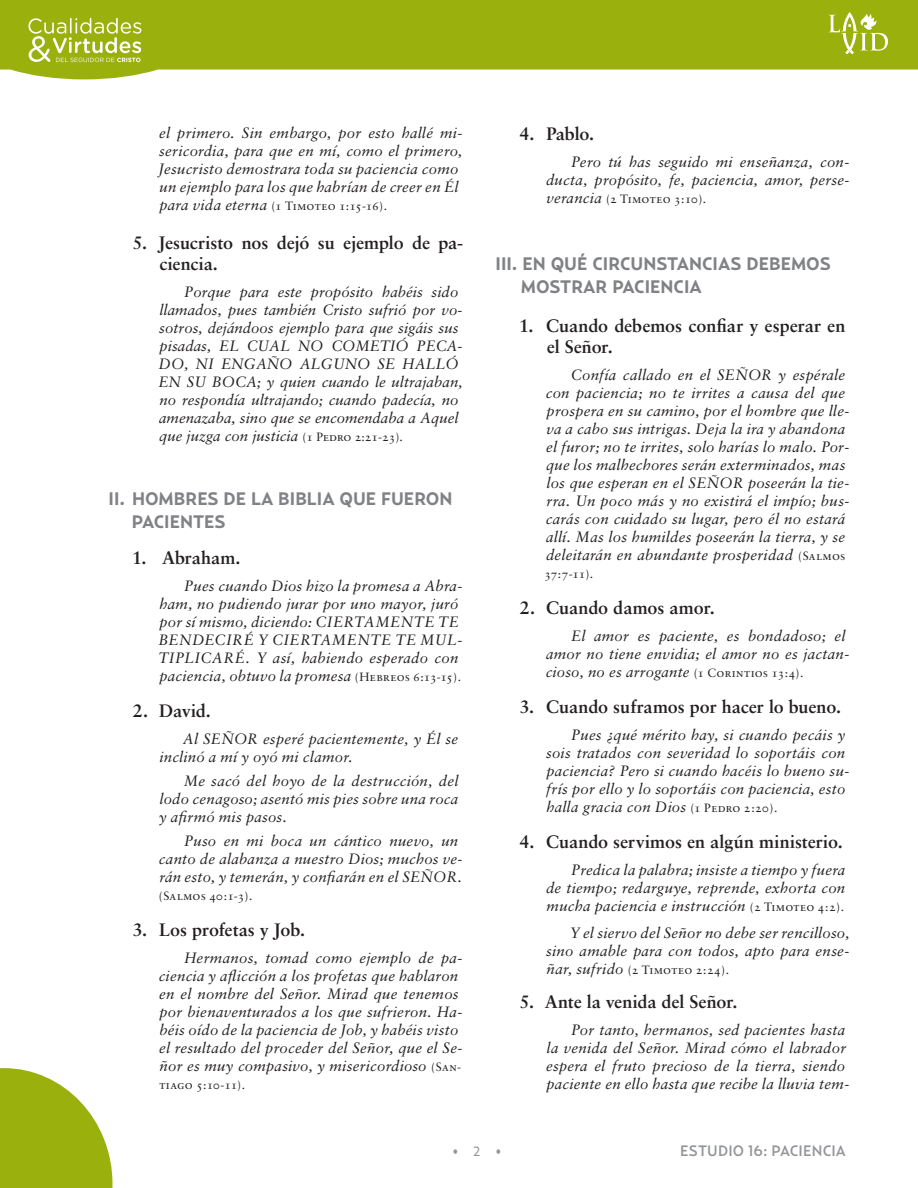
<style>
.page{position:relative;width:918px;height:1188px;background:#fff}
.page>*{position:absolute;margin:0;border:0;box-sizing:border-box;transform-origin:0 0}
.t1{font:700 18px/21px "Sabon";color:#231f20}
._4__Estudio_Tema{font:700 18px/22.5px "Relay";color:#808285}
._5__Estudio_Texto{font:italic 15px/18px "Sabon";letter-spacing:.01em;color:#231f20}
.t2{font:500 15px "Relay";letter-spacing:.01em;color:#939598}
.Folios{font:13.5px "Relay";color:#939598}
._5__Estudio_Texto-2{font:12px "Sabon Roman SC";letter-spacing:.02em;color:#231f20}
.s1{font-family:"Sabon";font-style:italic;font-size:15px}
.s2{font-family:"Sabon Roman SC";font-style:normal;font-size:12px}
</style>
<div class="page">
<svg style="left:0;top:0;width:918px;height:79px;background:#a5b929"></svg>
<svg style="left:28px;top:18px;width:113px;height:44px;background:#b2c44a"></svg>
<svg style="left:829px;top:12px;width:59px;height:42px"></svg>
<svg style="left:0;top:1068px;width:113px;height:120px"></svg>
<p class="_5__Estudio_Texto" style="left:159px;top:123px;width:305px">el primero. Sin embargo, por esto hallé mi&shy;sericordia, para que en mí, como el primero, Jesucristo demostrara toda su paciencia como un ejemplo para los que habrían de creer en Él</p>
<p class="_5__Estudio_Texto-2" style="left:160px;top:198px;width:229px"><span class="s1">para vida eterna</span> (1 Timoteo 1:15-16).</p>
<p class="t1" style="left:160px;top:231px;width:305px;text-indent:-27px">5. Jesucristo nos dejó su ejemplo de pa&shy;ciencia.</p>
<p class="_5__Estudio_Texto" style="left:159px;top:282px;width:305px;text-indent:26px">Porque para este propósito habéis sido llamados, pues también Cristo sufrió por vo&shy;sotros, dejándoos ejemplo para que sigáis sus pisadas, EL CUAL NO COMETIÓ PECA-DO, NI ENGAÑO ALGUNO SE HALLÓ EN SU BOCA; y quien cuando le ultrajaban, no respondía ultrajando; cuando padecía, no amenazaba, sino que se encomendaba a Aquel que juzga con justicia <span class="s2">(1 Pedro 2:21-23).</span></p>
<p class="_4__Estudio_Tema" style="left:132px;top:487px;width:322px;text-indent:-23px">II. HOMBRES DE LA BIBLIA QUE FUERON<br>PACIENTES</p>
<p class="t1" style="left:132px;top:546px;width:110px">1. Abraham.</p>
<p class="_5__Estudio_Texto" style="left:158px;top:576px;width:306px;text-indent:26px">Pues cuando Dios hizo la promesa a Abra&shy;ham, no pudiendo jurar por uno mayor, juró por sí mismo, diciendo: CIERTAMENTE TE BENDECIRÉ Y CIERTAMENTE TE MUL-TIPLICARÉ. Y así, habiendo esperado con paciencia, obtuvo la promesa <span class="s2">(Hebreos 6:13-15).</span></p>
<p class="t1" style="left:133px;top:699px;width:79px">2. David.</p>
<p class="_5__Estudio_Texto" style="left:159px;top:729px;width:300px;text-indent:24px">Al SEÑOR esperé pacientemente, y Él se inclinó a mí y oyó mi clamor.</p>
<p class="_5__Estudio_Texto" style="left:159px;top:771px;width:301px;text-align:justify;text-indent:25px">Me sacó del hoyo de la destrucción, del lodo cenagoso; asentó mis pies sobre una roca y afirmó mis pasos.</p>
<p class="_5__Estudio_Texto" style="left:159px;top:831px;width:305px;text-indent:25px">Puso en mi boca un cántico nuevo, un canto de alabanza a nuestro Dios; muchos ve&shy;rán esto, y temerán, y confiarán en el SEÑOR.</p>
<p class="_5__Estudio_Texto-2" style="left:159px;top:888px;width:95px">(Salmos 40:1-3).</p>
<p class="t1" style="left:133px;top:918px;width:174px">3. Los profetas y Job.</p>
<p class="_5__Estudio_Texto" style="left:159px;top:948px;width:305px;text-indent:25px">Hermanos, tomad como ejemplo de pa&shy;ciencia y aflicción a los profetas que hablaron en el nombre del Señor. Mirad que tenemos por bienaventurados a los que sufrieron. Ha&shy;béis oído de la paciencia de Job, y habéis visto el resultado del proceder del Señor, que el Se&shy;ñor es muy compasivo, y misericordioso <span class="s2">(San-</span></p>
<p class="_5__Estudio_Texto-2" style="left:159px;top:1077px;width:87px">tiago 5:10-11).</p>
<p class="t1" style="left:520px;top:123px;width:76px">4. Pablo.</p>
<p class="_5__Estudio_Texto" style="left:546px;top:153px;width:305px;text-align:right">Pero tú has seguido mi enseñanza, con&shy;ducta, propósito, fe, paciencia, amor, perse-</p>
<p class="_5__Estudio_Texto-2" style="left:547px;top:192px;width:161px"><span class="s1">verancia</span> (2 Timoteo 3:10).</p>
<p class="_4__Estudio_Tema" style="left:521px;top:253px;width:311px;text-indent:-25px">III. EN QUÉ CIRCUNSTANCIAS DEBEMOS<br>MOSTRAR PACIENCIA</p>
<p class="t1" style="left:547px;top:315px;width:300px;text-indent:-28px">1. Cuando debemos confiar y esperar en el Señor.</p>
<p class="_5__Estudio_Texto" style="left:546px;top:366px;width:305px;text-indent:25px">Confía callado en el SEÑOR y espérale con paciencia; no te irrites a causa del que prospera en su camino, por el hombre que lle&shy;va a cabo sus intrigas. Deja la ira y abandona el furor; no te irrites, solo harías lo malo. Por&shy;que los malhechores serán exterminados, mas los que esperan en el SEÑOR poseerán la tie&shy;rra. Un poco más y no existirá el impío; bus&shy;carás con cuidado su lugar, pero él no estará allí. Mas los humildes poseerán la tierra, y se deleitarán en abundante prosperidad <span class="s2">(Salmos</span></p>
<p class="_5__Estudio_Texto-2" style="left:544px;top:567px;width:50px">37:7-11).</p>
<p class="t1" style="left:520px;top:597px;width:196px">2. Cuando damos amor.</p>
<p class="_5__Estudio_Texto" style="left:546px;top:627px;width:305px;text-indent:25px">El amor es paciente, es bondadoso; el amor no tiene envidia; el amor no es jactan&shy;cioso, no es arrogante <span class="s2">(1 Corintios 13:4).</span></p>
<p class="t1" style="left:520px;top:696px;width:323px">3. Cuando suframos por hacer lo bueno.</p>
<p class="_5__Estudio_Texto" style="left:546px;top:726px;width:305px;text-indent:25px">Pues ¿qué mérito hay, si cuando pecáis y sois tratados con severidad lo soportáis con paciencia? Pero si cuando hacéis lo bueno su&shy;frís por ello y lo soportáis con paciencia, esto halla gracia con Dios <span class="s2">(1 Pedro 2:20).</span></p>
<p class="t1" style="left:520px;top:831px;width:325px">4. Cuando servimos en algún ministerio.</p>
<p class="_5__Estudio_Texto" style="left:546px;top:861px;width:301px;text-align:justify;text-indent:25px">Predica la palabra; insiste a tiempo y fuera de tiempo; redarguye, reprende, exhorta con mucha paciencia e instrucción <span class="s2">(2 Timoteo 4:2).</span></p>
<p class="_5__Estudio_Texto" style="left:546px;top:924px;width:305px;text-align:right">Y el siervo del Señor no debe ser rencilloso, sino amable para con todos, apto para ense-</p>
<p class="_5__Estudio_Texto-2" style="left:547px;top:963px;width:184px"><span class="s1">ñar, sufrido</span> (2 Timoteo 2:24).</p>
<p class="t1" style="left:520px;top:991px;width:219px">5. Ante la venida del Señor.</p>
<p class="_5__Estudio_Texto" style="left:546px;top:1021px;width:305px;text-indent:25px">Por tanto, hermanos, sed pacientes hasta la venida del Señor. Mirad cómo el labrador espera el fruto precioso de la tierra, siendo paciente en ello hasta que recibe la lluvia tem-</p>
<p class="Folios" style="left:452px;top:1143px;width:51px">• 2 •</p>
<p class="t2" style="left:680px;top:1141px;width:167px">ESTUDIO 16: PACIENCIA</p>
</div>
